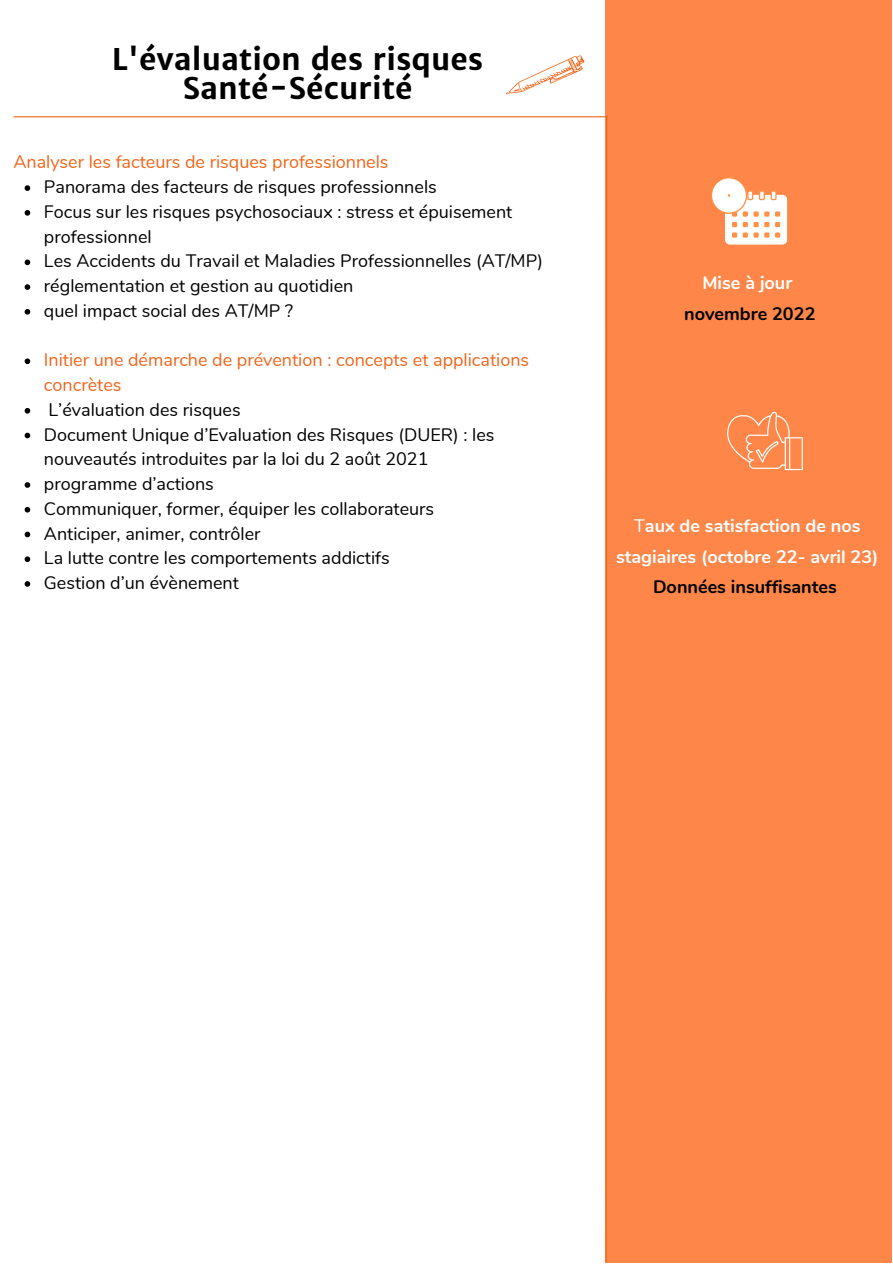
<style>
.page{position:relative;width:893px;height:1264px;background:#fff}
.page>*{position:absolute;margin:0;border:0;box-sizing:border-box;transform-origin:0 0}
.t1{font:700 30px/29.2px "Merriweather Sans";color:#000;text-align:center}
.t2{font:18px/24.8px "Nunito";color:#000}
.t3{font:18px/24.8px "Nunito";color:#f26419}
.t4{font:700 18px/30.3px "Nunito";color:#fff;text-align:center}
.t5{font:700 18px "Nunito";color:#000}
.s1{font-weight:400}
</style>
<div class="page">
<div style="left:605px;top:0;width:287px;height:1262px;background:#fd8648"></div>
<svg style="left:605px;top:116px;width:2px;height:1146px"></svg>
<hr style="left:14px;top:116px;width:592px;height:1px;background:#f26419">
<svg style="left:711px;top:177px;width:76px;height:67px"></svg>
<svg style="left:727px;top:411px;width:75px;height:59px"></svg>
<svg style="left:25px;top:185px;width:5px;height:6px"></svg>
<svg style="left:25px;top:210px;width:5px;height:6px"></svg>
<svg style="left:25px;top:259px;width:5px;height:6px"></svg>
<svg style="left:25px;top:284px;width:5px;height:6px"></svg>
<svg style="left:25px;top:309px;width:5px;height:5px"></svg>
<svg style="left:25px;top:358px;width:5px;height:6px"></svg>
<svg style="left:25px;top:408px;width:5px;height:5px"></svg>
<svg style="left:25px;top:433px;width:5px;height:5px"></svg>
<svg style="left:25px;top:482px;width:5px;height:6px"></svg>
<svg style="left:25px;top:507px;width:5px;height:5px"></svg>
<svg style="left:25px;top:531px;width:5px;height:6px"></svg>
<svg style="left:25px;top:556px;width:5px;height:6px"></svg>
<svg style="left:25px;top:581px;width:5px;height:5px"></svg>
<svg style="left:506px;top:55px;width:78px;height:40px"></svg>
<h1 class="t1" style="left:112px;top:45px;width:373px">L'évaluation des risques<br>Santé-Sécurité</h1>
<p class="t3" style="left:13px;top:150px;width:376px">Analyser les facteurs de risques professionnels</p>
<p class="t2" style="left:44px;top:175px;width:500px">Panorama des facteurs de risques professionnels<br>Focus sur les risques psychosociaux : stress et épuisement professionnel<br>Les Accidents du Travail et Maladies Professionnelles (AT/MP) réglementation et gestion au quotidien<br>quel impact social des AT/MP ?</p>
<p class="t3" style="left:44px;top:348px;width:487px">Initier une démarche de prévention : concepts et applications concrètes</p>
<p class="t2" style="left:44px;top:397px;width:452px">L’évaluation des risques<br>Document Unique d’Evaluation des Risques (DUER) : les nouveautés introduites par la loi du 2 août 2021 programme d’actions<br>Communiquer, former, équiper les collaborateurs Anticiper, animer, contrôler<br>La lutte contre les comportements addictifs<br>Gestion d’un évènement</p>
<p class="t4" style="left:702px;top:268px;width:91px">Mise à jour</p>
<p class="t5" style="left:684px;top:301px;width:133px">novembre 2022</p>
<p class="t4" style="left:616px;top:511px;width:264px"><span class="s1">T</span>aux de satisfaction de nos stagiaires (octobre 22- avril 23)</p>
<p class="t5" style="left:653px;top:574px;width:185px">Données insuffisantes</p>
</div>
